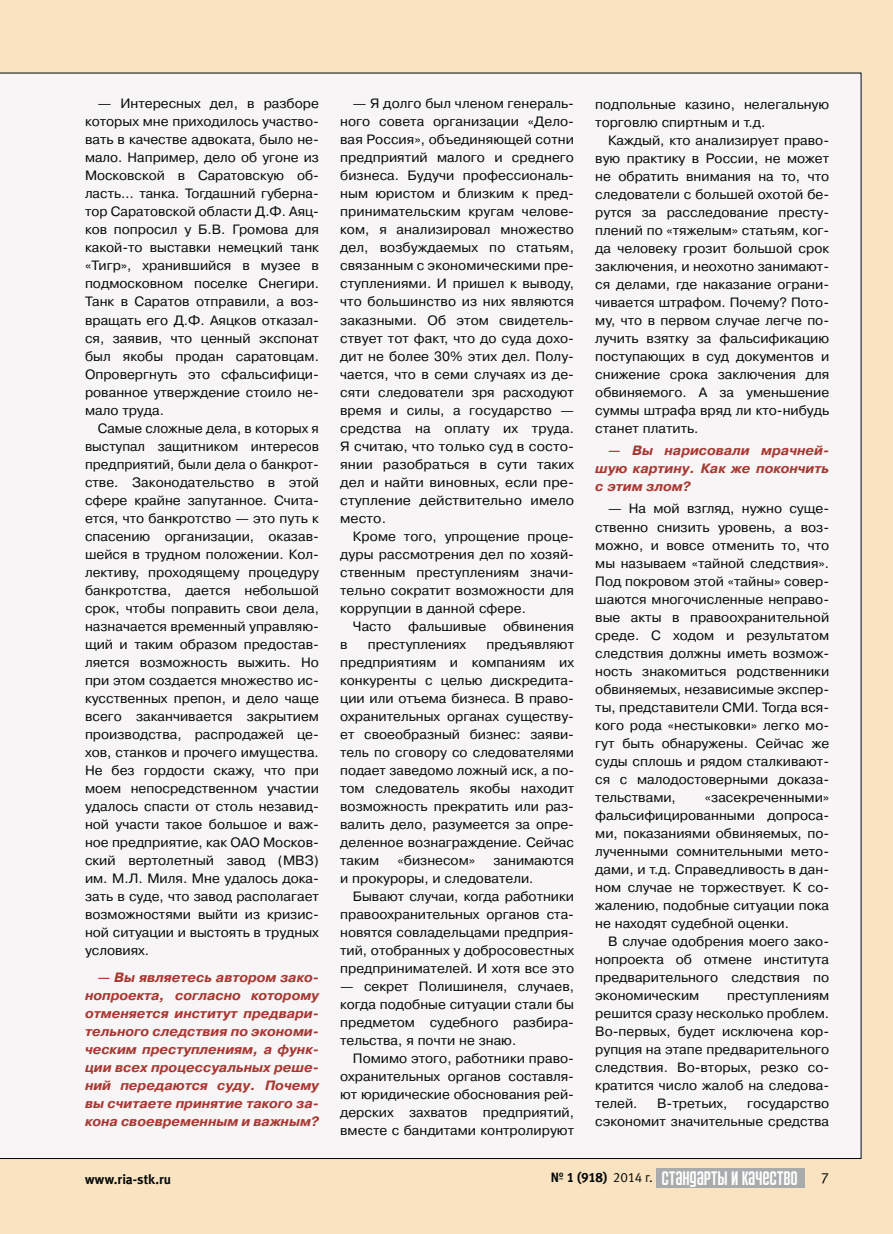
<style>
.page{position:relative;width:893px;height:1234px;background:#fff}
.page>*{position:absolute;margin:0;border:0;box-sizing:border-box;transform-origin:0 0}
.t1{font:19.5px "Airport";letter-spacing:-.005em;color:#fff}
.t2{font:13.5px/18px "Pragmatica C";color:#040809;text-align:justify}
.t3{font:italic 700 13.5px/18px "Pragmatica C";color:#a83832;text-align:justify}
.t4{font:13.5px "Meta Bold LFC";letter-spacing:.01em;color:#040809}
.s1{font-family:"Meta Bold C";font-size:13.5px;color:#040809}
.s2{font-family:"Meta Bold LFC";font-size:13.5px;color:#040809}
.s3{font-family:"Meta Normal LFC";font-size:13.5px;color:#040809}
.s4{font-family:"Meta Normal LFC";font-size:15px;color:#040809}
</style>
<div class="page">
<div style="left:0;top:0;width:893px;height:1233px;background:#f9e3c0"></div>
<div style="left:0;top:73px;width:861px;height:1085px;background:#f7f5f5"></div>
<div style="left:656px;top:1168px;width:148px;height:19px;background:#a8aaac"></div>
<p class="t2" style="left:85px;top:96px;width:235px;text-indent:13px">— Интересных дел, в разборе которых мне приходилось участво&shy;вать в качестве адвоката, было не&shy;мало. Например, дело об угоне из Московской в Саратовскую об&shy;ласть… танка. Тогдашний губерна&shy;тор Саратовской области Д.Ф. Аяц&shy;ков попросил у Б.В. Громова для какой-то выставки немецкий танк «Тигр», хранившийся в музее в подмосковном поселке Снегири.<br>Танк в Саратов отправили, а воз&shy;вращать его Д.Ф. Аяцков отказал&shy;ся, заявив, что ценный экспонат был якобы продан саратовцам.<br>Опровергнуть это сфальсифици&shy;рованное утверждение стоило не&shy;мало труда.</p>
<p class="t2" style="left:85px;top:420px;width:235px;text-indent:13px">Самые сложные дела, в которых я выступал защитником интересов предприятий, были дела о банкрот&shy;стве. Законодательство в этой сфере крайне запутанное. Счита&shy;ется, что банкротство — это путь к спасению организации, оказав&shy;шейся в трудном положении. Кол&shy;лективу, проходящему процедуру банкротства, дается небольшой срок, чтобы поправить свои дела, назначается временный управляю&shy;щий и таким образом предостав&shy;ляется возможность выжить. Но при этом создается множество ис&shy;кусственных препон, и дело чаще всего заканчивается закрытием производства, распродажей це&shy;хов, станков и прочего имущества.<br>Не без гордости скажу, что при моем непосредственном участии удалось спасти от столь незавид&shy;ной участи такое большое и важ&shy;ное предприятие, как ОАО Москов&shy;ский вертолетный завод (МВЗ) им. М.Л. Миля. Мне удалось дока&shy;зать в суде, что завод располагает возможностями выйти из кризис&shy;ной ситуации и выстоять в трудных условиях.</p>
<p class="t3" style="left:85px;top:969px;width:235px;text-indent:13px">— Вы являетесь автором зако&shy;нопроекта, согласно которому отменяется институт предвари&shy;тельного следствия по экономи&shy;ческим преступлениям, а функ&shy;ции всех процессуальных реше&shy;ний передаются суду. Почему вы считаете принятие такого за&shy;кона своевременным и важным?</p>
<p class="t2" style="left:340px;top:96px;width:235px;text-indent:13px">— Я долго был членом генераль&shy;ного совета организации «Дело&shy;вая Россия», объединяющей сотни предприятий малого и среднего бизнеса. Будучи профессиональ&shy;ным юристом и близким к пред&shy;принимательским кругам челове&shy;ком, я анализировал множество дел, возбуждаемых по статьям, связанным с экономическими пре&shy;ступлениями. И пришел к выводу, что большинство из них являются заказными. Об этом свидетель&shy;ствует тот факт, что до суда дохо&shy;дит не более 30% этих дел. Полу&shy;чается, что в семи случаях из де&shy;сяти следователи зря расходуют время и силы, а государство — средства на оплату их труда.<br>Я считаю, что только суд в состо&shy;янии разобраться в сути таких дел и найти виновных, если пре&shy;ступление действительно имело место.</p>
<p class="t2" style="left:340px;top:528px;width:235px;text-indent:13px">Кроме того, упрощение проце&shy;дуры рассмотрения дел по хозяй&shy;ственным преступлениям значи&shy;тельно сократит возможности для коррупции в данной сфере.</p>
<p class="t2" style="left:353px;top:618px;width:223px">Часто фальшивые обвинения</p>
<p class="t2" style="left:340px;top:636px;width:9px">в</p>
<p class="t2" style="left:368px;top:636px;width:100px">преступлениях</p>
<p class="t2" style="left:340px;top:636px;width:235px;text-indent:146px">предъявляют предприятиям и компаниям их конкуренты с целью дискредита&shy;ции или отъема бизнеса. В право&shy;охранительных органах существу&shy;ет своеобразный бизнес: заяви&shy;тель по сговору со следователями подает заведомо ложный иск, а по&shy;том следователь якобы находит возможность прекратить или раз&shy;валить дело, разумеется за опре&shy;деленное вознаграждение. Сейчас таким</p>
<p class="t2" style="left:397px;top:852px;width:79px">«бизнесом»</p>
<p class="t2" style="left:340px;top:852px;width:235px;text-indent:153px">занимаются и прокуроры, и следователи.</p>
<p class="t2" style="left:340px;top:888px;width:235px;text-indent:13px">Бывают случаи, когда работники правоохранительных органов ста&shy;новятся совладельцами предприя&shy;тий, отобранных у добросовестных предпринимателей. И хотя все это</p>
<p class="t2" style="left:340px;top:978px;width:235px">— секрет Полишинеля, случаев, когда подобные ситуации стали бы предметом судебного разбира&shy;тельства, я почти не знаю.</p>
<p class="t2" style="left:340px;top:1050px;width:235px;text-indent:13px">Помимо этого, работники право&shy;охранительных органов составля&shy;ют юридические обоснования рей&shy;дерских захватов предприятий, вместе с бандитами контролируют</p>
<p class="t2" style="left:595px;top:96px;width:235px">подпольные казино, нелегальную торговлю спиртным и т.д.</p>
<p class="t2" style="left:595px;top:132px;width:235px;text-indent:13px">Каждый, кто анализирует право&shy;вую практику в России, не может не обратить внимания на то, что следователи с большей охотой бе&shy;рутся за расследование престу&shy;плений по «тяжелым» статьям, ког&shy;да человеку грозит большой срок заключения, и неохотно занимают&shy;ся делами, где наказание ограни&shy;чивается штрафом. Почему? Пото&shy;му, что в первом случае легче по&shy;лучить взятку за фальсификацию поступающих в суд документов и снижение срока заключения для обвиняемого. А за уменьшение суммы штрафа вряд ли кто-нибудь станет платить.</p>
<p class="t3" style="left:595px;top:443px;width:235px;text-indent:13px">— Вы нарисовали мрачней&shy;шую картину. Как же покончить с этим злом?</p>
<p class="t2" style="left:595px;top:501px;width:235px;text-indent:13px">— На мой взгляд, нужно суще&shy;ственно снизить уровень, а воз&shy;можно, и вовсе отменить то, что мы называем «тайной следствия».<br>Под покровом этой «тайны» совер&shy;шаются многочисленные неправо&shy;вые акты в правоохранительной среде. С ходом и результатом следствия должны иметь возмож&shy;ность знакомиться родственники обвиняемых, независимые экспер&shy;ты, представители СМИ. Тогда вся&shy;кого рода «нестыковки» легко мо&shy;гут быть обнаружены. Сейчас же суды сплошь и рядом сталкивают&shy;ся с малодостоверными доказа&shy;тельствами,</p>
<p class="t2" style="left:595px;top:789px;width:235px;text-indent:110px">«засекреченными» фальсифицированными допроса&shy;ми, показаниями обвиняемых, по&shy;лученными сомнительными мето&shy;дами, и т.д. Справедливость в дан&shy;ном случае не торжествует. К со&shy;жалению, подобные ситуации пока не находят судебной оценки.</p>
<p class="t2" style="left:595px;top:933px;width:235px;text-indent:13px">В случае одобрения моего зако&shy;нопроекта об отмене института предварительного следствия по экономическим</p>
<p class="t2" style="left:595px;top:987px;width:235px;text-indent:132px">преступлениям решится сразу несколько проблем.<br>Во-первых, будет исключена кор&shy;рупция на этапе предварительного следствия. Во-вторых, резко со&shy;кратится число жалоб на следова&shy;телей.</p>
<p class="t2" style="left:657px;top:1095px;width:72px">В-третьих,</p>
<p class="t2" style="left:595px;top:1095px;width:235px;text-align:right">государство<br>сэкономит значительные средства</p>
<p class="t4" style="left:85px;top:1170px;width:88px">www.ria-stk.ru</p>
<h1 class="t1" style="left:551px;top:1166px;width:280px"><span class="s1">№</span> <span class="s2">1 (918)</span> <span class="s3">2014 г.</span> Стандарты и качество <span class="s4">7</span></h1>
</div>
